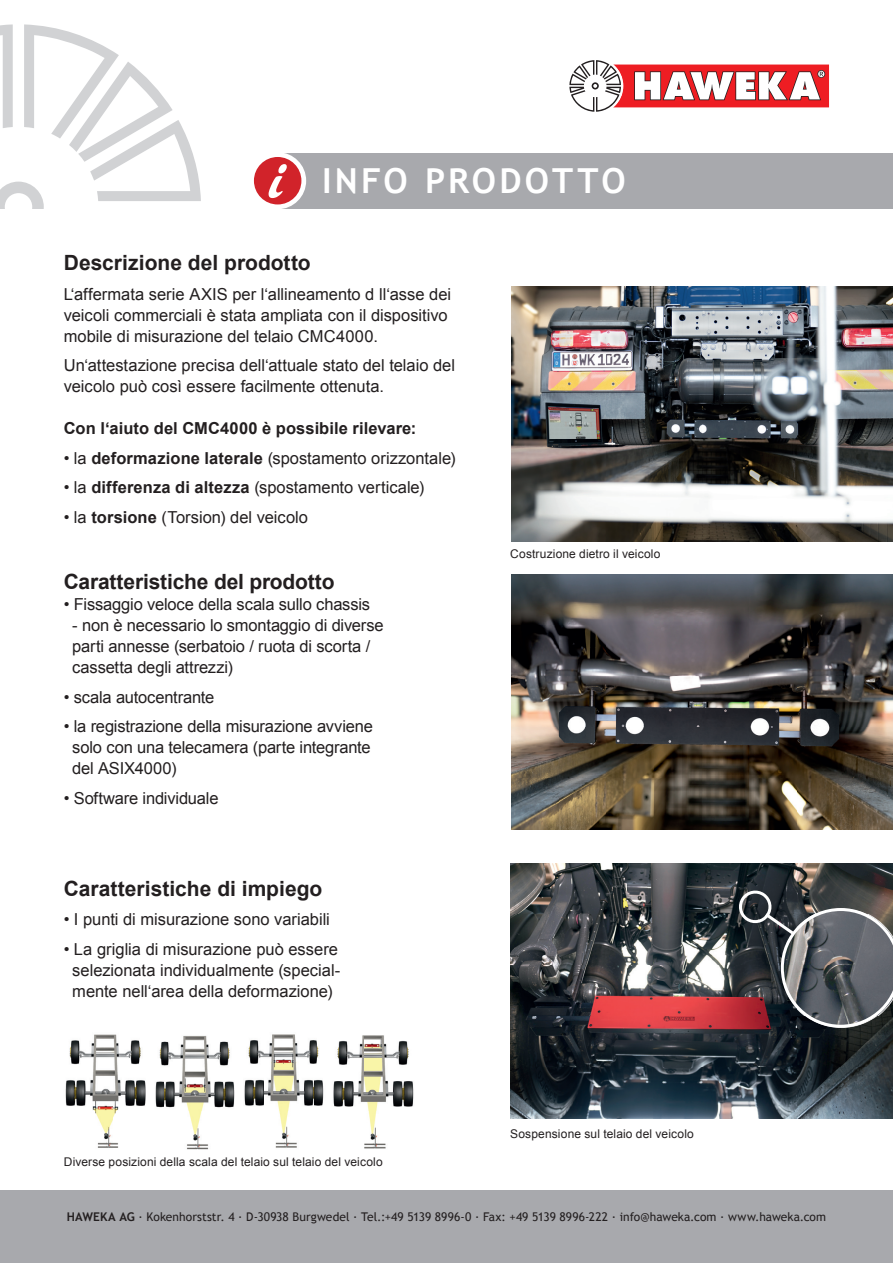
<style>
.page{position:relative;width:893px;height:1263px;background:#fff}
.page>*{position:absolute;margin:0;border:0;box-sizing:border-box;transform-origin:0 0}
.t1{font:700 34.5px "Trebuchet MS";letter-spacing:.09em;color:#fff}
.t2{font:700 21px "Arial";color:#231f20}
.t3{font:16.5px/21px "Arial";letter-spacing:-.005em;color:#231f20}
.t4{font:700 16.5px "Arial";letter-spacing:.005em;color:#231f20}
.t5{font:12px "Trebuchet MS";letter-spacing:.005em;color:#231f20}
.t6{font:12px "Arial";letter-spacing:.01em;color:#231f20}
.s1{font-weight:700}
</style>
<div class="page">
<svg style="left:0;top:24px;width:201px;height:184px"></svg>
<div style="left:276px;top:153px;width:617px;height:55px;background:#a8a9ad"></div>
<div style="left:249px;top:152px;width:57px;height:57px;background:#fff;border-radius:50%"></div>
<div style="left:254px;top:157px;width:47px;height:47px;background:#d1232a;border-radius:50%"></div>
<svg style="left:268px;top:164px;width:19px;height:34px"></svg>
<svg style="left:569px;top:60px;width:260px;height:52px"></svg>
<div style="left:0;top:1191px;width:893px;height:72px;background:#a8a9ad"></div>
<img style="left:65px;top:1034px;width:349px;height:116px">
<img style="left:511px;top:286px;width:382px;height:255px">
<img style="left:510px;top:863px;width:383px;height:255px">
<img style="left:511px;top:575px;width:382px;height:255px">
<svg style="left:734px;top:886px;width:159px;height:142px;background:#575559"></svg>
<h1 class="t1" style="left:322px;top:159px;width:305px">INFO PRODOTTO</h1>
<p class="t2" style="left:64px;top:249px;width:248px">Descrizione del prodotto</p>
<p class="t3" style="left:64px;top:284px;width:389px">L‘affermata serie AXIS per l‘allineamento d ll‘asse dei veicoli commerciali è stata ampliata con il dispositivo mobile di misurazione del telaio CMC4000.</p>
<p class="t3" style="left:64px;top:355px;width:393px">Un‘attestazione precisa dell‘attuale stato del telaio del veicolo può così essere facilmente ottenuta.</p>
<p class="t4" style="left:64px;top:418px;width:354px">Con l‘aiuto del CMC4000 è possibile rilevare:</p>
<p class="t3" style="left:64px;top:448px;width:393px">• la <span class="s1">deformazione laterale</span> (spostamento orizzontale)</p>
<p class="t3" style="left:64px;top:477px;width:362px">• la <span class="s1">differenza di altezza</span> (spostamento verticale)</p>
<p class="t3" style="left:64px;top:507px;width:246px">• la <span class="s1">torsione</span> (Torsion) del veicolo</p>
<p class="t2" style="left:64px;top:568px;width:272px">Caratteristiche del prodotto</p>
<p class="t3" style="left:64px;top:594px;width:308px">• Fissaggio veloce della scala sullo chassis</p>
<p class="t3" style="left:72px;top:615px;width:313px">- non è necessario lo smontaggio di diverse parti annesse (serbatoio / ruota di scorta / cassetta degli attrezzi)</p>
<p class="t3" style="left:64px;top:687px;width:152px">• scala autocentrante</p>
<p class="t3" style="left:72px;top:716px;width:302px;text-indent:-8px">• la registrazione della misurazione avviene solo con una telecamera (parte integrante del ASIX4000)</p>
<p class="t3" style="left:64px;top:788px;width:156px">• Software individuale</p>
<p class="t2" style="left:64px;top:874px;width:260px">Caratteristiche di impiego</p>
<p class="t3" style="left:64px;top:909px;width:268px">• I punti di misurazione sono variabili</p>
<p class="t3" style="left:64px;top:938px;width:278px;text-align:center">• La griglia di misurazione può essere selezionata individualmente (special&shy;mente nell‘area della deformazione)</p>
<p class="t6" style="left:64px;top:1154px;width:320px">Diverse posizioni della scala del telaio sul telaio del veicolo</p>
<p class="t6" style="left:510px;top:546px;width:152px">Costruzione dietro il veicolo</p>
<p class="t6" style="left:510px;top:1126px;width:185px">Sospensione sul telaio del veicolo</p>
<p class="t5" style="left:67px;top:1209px;width:761px"><span class="s1">HAWEKA AG</span> · Kokenhorststr. 4 · D-30938 Burgwedel · Tel.:+49 5139 8996-0 · Fax: +49 5139 8996-222 · info@haweka.com · www.haweka.com</p>
</div>
